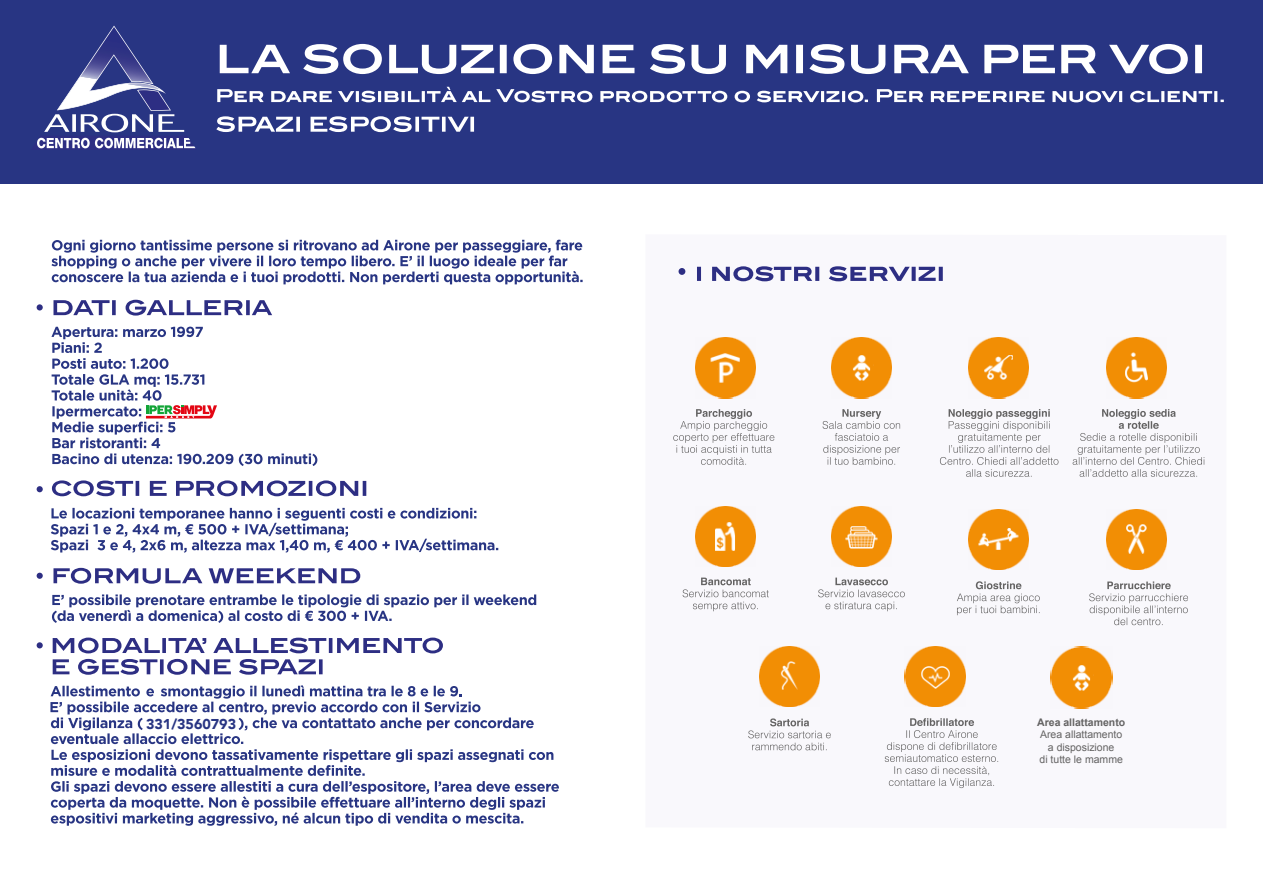
<style>
.page{position:relative;width:1263px;height:893px;background:#fff}
.page>*{position:absolute;margin:0;border:0;box-sizing:border-box;transform-origin:0 0}
.t1{font:900 14.25px "Avenir";color:#283583}
.t2{font:10.5px/12.6px "Arial";color:#646363;text-align:center}
.t3{font:700 10.5px "Arial";color:#646363}
</style>
<div class="page">
<div style="left:0;top:0;width:1263px;height:183px;background:#283583"></div>
<img style="left:695px;top:338px;width:61px;height:60px">
<img style="left:968px;top:509px;width:60px;height:60px">
<img style="left:1106px;top:509px;width:60px;height:60px">
<img style="left:831px;top:338px;width:60px;height:60px">
<img style="left:968px;top:338px;width:60px;height:60px">
<img style="left:1106px;top:338px;width:60px;height:60px">
<img style="left:695px;top:506px;width:61px;height:60px">
<img style="left:831px;top:506px;width:60px;height:60px">
<div style="left:678px;top:268px;width:7px;height:7px;background:#2d2e83;border-radius:50%"></div>
<svg style="left:37px;top:26px;width:159px;height:123px"></svg>
<svg style="left:216px;top:116px;width:258px;height:16px"></svg>
<svg style="left:217px;top:87px;width:1007px;height:15px"></svg>
<svg style="left:220px;top:44px;width:982px;height:30px"></svg>
<svg style="left:673px;top:409px;width:101px;height:56px"></svg>
<svg style="left:957px;top:581px;width:83px;height:34px"></svg>
<svg style="left:822px;top:409px;width:78px;height:56px"></svg>
<svg style="left:1089px;top:581px;width:99px;height:44px"></svg>
<svg style="left:940px;top:409px;width:118px;height:68px"></svg>
<svg style="left:1072px;top:409px;width:132px;height:68px"></svg>
<img style="left:759px;top:646px;width:61px;height:60px">
<svg style="left:748px;top:718px;width:83px;height:32px"></svg>
<svg style="left:683px;top:578px;width:86px;height:33px"></svg>
<svg style="left:818px;top:578px;width:87px;height:33px"></svg>
<svg style="left:51px;top:240px;width:532px;height:44px"></svg>
<svg style="left:54px;top:300px;width:218px;height:16px"></svg>
<svg style="left:37px;top:304px;width:6px;height:6px"></svg>
<svg style="left:52px;top:480px;width:314px;height:16px"></svg>
<svg style="left:51px;top:508px;width:447px;height:44px"></svg>
<svg style="left:37px;top:486px;width:6px;height:6px"></svg>
<svg style="left:54px;top:568px;width:306px;height:16px"></svg>
<svg style="left:52px;top:594px;width:484px;height:29px"></svg>
<svg style="left:37px;top:573px;width:6px;height:6px"></svg>
<svg style="left:53px;top:659px;width:270px;height:16px"></svg>
<svg style="left:53px;top:638px;width:390px;height:15px"></svg>
<svg style="left:37px;top:642px;width:6px;height:6px"></svg>
<svg style="left:697px;top:266px;width:246px;height:15px"></svg>
<svg style="left:51px;top:327px;width:266px;height:139px"></svg>
<img style="left:1050px;top:646px;width:62px;height:62px">
<img style="left:905px;top:646px;width:60px;height:60px">
<svg style="left:885px;top:718px;width:113px;height:70px"></svg>
<svg style="left:50px;top:685px;width:509px;height:141px"></svg>
<h1 class="t1" style="left:146px;top:712px;width:92px">331/3560793</h1>
<p class="t3" style="left:1037px;top:715px;width:90px">Area allattamento</p>
<p class="t2" style="left:1039px;top:728px;width:85px">Area allattamento a disposizione<br>di tutte le mamme</p>
</div>
